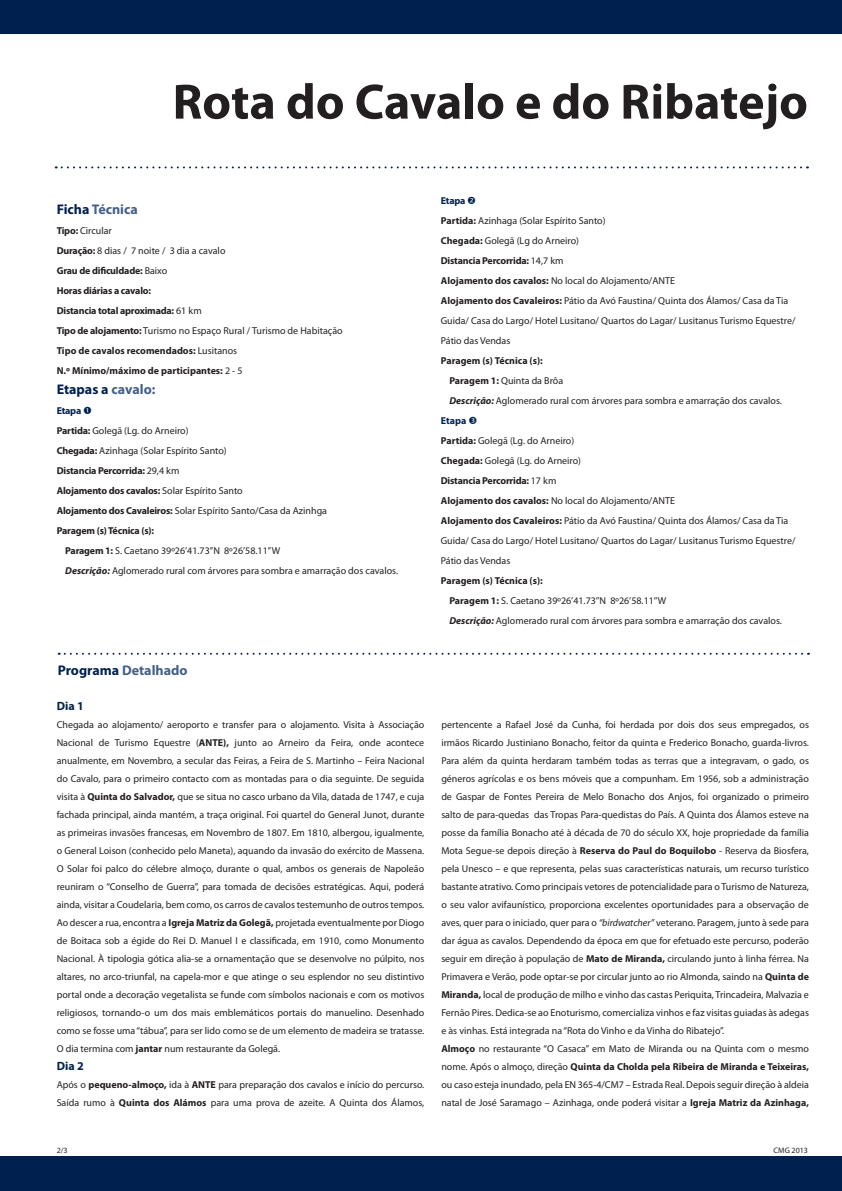
<style>
.page{position:relative;width:842px;height:1191px;background:#fff}
.page>*{position:absolute;margin:0;border:0;box-sizing:border-box;transform-origin:0 0}
.t1{font:700 50px "Myriad Pro";color:#231f20}
.t2{font:700 14px "Myriad Pro";color:#446088}
.t3{font:700 14px "Myriad Pro";color:#00214f}
.t4{font:700 12px "Myriad Pro";color:#00214f}
.t5{font:10px/18px "Myriad Pro";color:#231f20}
.t6{font:700 10px/20px "Myriad Pro";letter-spacing:-.02em;color:#231f20}
.t7{font:700 10px "Myriad Pro";color:#231f20}
.t8{font:700 10px "Myriad Pro";color:#00214f}
.t9{font:8px "Myriad Pro";color:#231f20}
.s1{color:#00214f}
.s2{font-weight:400}
.s3{color:#446088}
.s4{font-weight:700}
.s5{font-weight:700;font-style:italic}
.s6{font-weight:700;color:#00214f}
.s7{font-style:italic}
</style>
<div class="page">
<div style="left:0;top:0;width:842px;height:33px;background:#00214f"></div>
<div style="left:0;top:1157px;width:842px;height:34px;background:#00214f"></div>
<svg style="left:56px;top:166px;width:752px;height:2px"></svg>
<svg style="left:59px;top:653px;width:750px;height:2px"></svg>
<h1 class="t1" style="left:173px;top:69px;width:637px">Rota do Cavalo e do Ribatejo</h1>
<h2 class="t2" style="left:57px;top:200px;width:83px"><span class="s1">Ficha</span> Técnica</h2>
<p class="t6" style="left:57px;top:220px;width:287px">Tipo: <span class="s2">Circular<br></span>Duração: <span class="s2">8 dias / 7 noite / 3 dia a cavalo<br></span>Grau de dificuldade: <span class="s2">Baixo<br></span>Horas diárias a cavalo:<br>Distancia total aproximada: <span class="s2">61 km<br></span>Tipo de alojamento: <span class="s2">Turismo no Espaço Rural / Turismo de Habitação </span>Tipo de cavalos recomendados: <span class="s2">Lusitanos<br></span>N.º Mínimo/máximo de participantes: <span class="s2">2 - 5</span></p>
<h2 class="t3" style="left:57px;top:380px;width:100px">Etapas a <span class="s3">cavalo:</span></h2>
<p class="t8" style="left:57px;top:404px;width:26px">Etapa</p>
<p class="t5" style="left:57px;top:422px;width:133px"><span class="s4">Partida:</span> Golegã (Lg. do Arneiro)</p>
<p class="t5" style="left:57px;top:442px;width:172px"><span class="s4">Chegada:</span> Azinhaga (Solar Espírito Santo)</p>
<p class="t6" style="left:57px;top:460px;width:124px">Distancia Percorrida: <span class="s2">29,4 km</span></p>
<p class="t6" style="left:57px;top:480px;width:188px">Alojamento dos cavalos: <span class="s2">Solar Espírito Santo</span></p>
<p class="t5" style="left:57px;top:502px;width:272px"><span class="s4">Alojamento dos Cavaleiros:</span> Solar Espírito Santo/Casa da Azinhga</p>
<p class="t6" style="left:57px;top:520px;width:99px">Paragem (s) Técnica (s):</p>
<p class="t5" style="left:65px;top:542px;width:216px"><span class="s4">Paragem 1:</span> S. Caetano 39º26’41.73’’N 8º26’58.11’’W</p>
<p class="t5" style="left:65px;top:562px;width:334px"><span class="s5">Descrição:</span> Aglomerado rural com árvores para sombra e amarração dos cavalos.</p>
<h2 class="t2" style="left:58px;top:661px;width:131px"><span class="s1">Programa</span> Detalhado</h2>
<p class="t4" style="left:57px;top:698px;width:29px">Dia 1</p>
<p class="t5" style="left:57px;top:715px;width:369px">Chegada ao alojamento/ aeroporto e transfer para o alojamento. Visita à Associação<br>Nacional de Turismo Equestre (<span class="s4">ANTE</span></p>
<p class="t5" style="left:57px;top:733px;width:369px;text-align:justify;text-indent:166px"><span class="s4">),</span> junto ao Arneiro da Feira, onde acontece anualmente, em Novembro, a secular das Feiras, a Feira de S. Martinho – Feira Nacional do Cavalo, para o primeiro contacto com as montadas para o dia seguinte. De seguida visita à <span class="s4">Quinta do Salvador,</span> que se situa no casco urbano da Vila, datada de 1747, e cuja fachada principal, ainda mantém, a traça original. Foi quartel do General Junot, durante as primeiras invasões francesas, em Novembro de 1807. Em 1810, albergou, igualmente, o General Loison (conhecido pelo Maneta), aquando da invasão do exército de Massena.<br>O Solar foi palco do célebre almoço, durante o qual, ambos os generais de Napoleão reuniram o “Conselho de Guerra”, para tomada de decisões estratégicas. Aqui, poderá ainda, visitar a Coudelaria, bem como, os carros de cavalos testemunho de outros tempos.<br>Ao descer a rua, encontra a <span class="s4">Igreja Matriz da Golegã,</span> projetada eventualmente por Diogo de Boitaca sob a égide do Rei D. Manuel I e classificada, em 1910, como Monumento Nacional. À tipologia gótica alia-se a ornamentação que se desenvolve no púlpito, nos altares, no arco-triunfal, na capela-mor e que atinge o seu esplendor no seu distintivo portal onde a decoração vegetalista se funde com símbolos nacionais e com os motivos religiosos, tornando-o um dos mais emblemáticos portais do manuelino. Desenhado como se fosse uma “tábua”, para ser lido como se de um elemento de madeira se tratasse.<br>O dia termina com <span class="s4">jantar</span> num restaurante da Golegã.</p>
<p class="t4" style="left:57px;top:1058px;width:29px">Dia 2</p>
<p class="t7" style="left:57px;top:1078px;width:142px"><span class="s2">Após o</span> pequeno-almoço, <span class="s2">ida à</span> ANTE</p>
<p class="t5" style="left:57px;top:1075px;width:369px;text-align:right">para preparação dos cavalos e início do percurso.<br>Saída rumo à <span class="s4">Quinta dos Alámos</span> para uma prova de azeite. A Quinta dos Álamos,</p>
<p class="t9" style="left:57px;top:1145px;width:12px">2/3</p>
<p class="t5" style="left:441px;top:191px;width:356px;line-height:20px"><span class="s6">Etapa<br></span><span class="s4">Partida:</span> Azinhaga (Solar Espírito Santo)<br><span class="s4">Chegada:</span> Golegã (Lg do Arneiro)<br><span class="s4">Distancia Percorrida:</span> 14,7 km<br><span class="s4">Alojamento dos cavalos:</span> No local do Alojamento/ANTE<br><span class="s4">Alojamento dos Cavaleiros:</span> Pátio da Avó Faustina/ Quinta dos Álamos/ Casa da Tia Guida/ Casa do Largo/ Hotel Lusitano/ Quartos do Lagar/ Lusitanus Turismo Equestre/ Pátio das Vendas</p>
<p class="t7" style="left:441px;top:354px;width:104px">Paragem (s) Técnica (s):</p>
<p class="t5" style="left:449px;top:372px;width:115px"><span class="s4">Paragem 1:</span> Quinta da Brôa</p>
<p class="t5" style="left:449px;top:392px;width:334px"><span class="s5">Descrição:</span> Aglomerado rural com árvores para sombra e amarração dos cavalos.</p>
<p class="t8" style="left:441px;top:414px;width:27px">Etapa</p>
<p class="t5" style="left:441px;top:432px;width:135px"><span class="s4">Partida:</span> Golegã (Lg. do Arneiro)</p>
<p class="t5" style="left:441px;top:452px;width:142px"><span class="s4">Chegada:</span> Golegã (Lg. do Arneiro)</p>
<p class="t6" style="left:441px;top:470px;width:117px">Distancia Percorrida: <span class="s2">17 km</span></p>
<p class="t5" style="left:441px;top:492px;width:236px"><span class="s4">Alojamento dos cavalos:</span> No local do Alojamento/ANTE</p>
<p class="t5" style="left:441px;top:512px;width:349px"><span class="s4">Alojamento dos Cavaleiros:</span> Pátio da Avó Faustina/ Quinta dos Álamos/ Casa da Tia</p>
<p class="t5" style="left:441px;top:532px;width:356px">Guida/ Casa do Largo/ Hotel Lusitano/ Quartos do Lagar/ Lusitanus Turismo Equestre/</p>
<p class="t5" style="left:441px;top:552px;width:71px">Pátio das Vendas</p>
<p class="t5" style="left:449px;top:571px;width:334px;line-height:20px;text-indent:-8px"><span class="s4">Paragem (s) Técnica (s):<br>Paragem 1:</span> S. Caetano 39º26’41.73’’N 8º26’58.11’’W<br><span class="s5">Descrição:</span> Aglomerado rural com árvores para sombra e amarração dos cavalos.</p>
<p class="t5" style="left:441px;top:715px;width:369px">pertencente a Rafael José da Cunha, foi herdada por dois dos seus empregados, os irmãos Ricardo Justiniano Bonacho, feitor da quinta e Frederico Bonacho, guarda-livros.<br>Para além da quinta herdaram também todas as terras que a integravam, o gado, os géneros agrícolas e os bens móveis que a compunham. Em 1956, sob a administração de Gaspar de Fontes Pereira de Melo Bonacho dos Anjos, foi organizado o primeiro salto de para-quedas das Tropas Para-quedistas do País. A Quinta dos Álamos esteve na posse da família Bonacho até à década de 70 do século XX, hoje propriedade da família Mota Segue-se depois direção à <span class="s4">Reserva do Paul do Boquilobo</span> - Reserva da Biosfera, pela Unesco – e que representa, pelas suas características naturais, um recurso turístico bastante atrativo. Como principais vetores de potencialidade para o Turismo de Natureza, o seu valor avifaunístico, proporciona excelentes oportunidades para a observação de aves, quer para o iniciado, quer para o <span class="s7">“birdwatcher”</span> veterano. Paragem, junto à sede para dar água as cavalos. Dependendo da época em que for efetuado este percurso, poderão seguir em direção à população de <span class="s4">Mato de Miranda,</span> circulando junto à linha férrea. Na Primavera e Verão, pode optar-se por circular junto ao rio Almonda, saindo na <span class="s4">Quinta de Miranda,</span> local de produção de milho e vinho das castas Periquita, Trincadeira, Malvazia e Fernão Pires. Dedica-se ao Enoturismo, comercializa vinhos e faz visitas guiadas às adegas e às vinhas. Está integrada na “Rota do Vinho e da Vinha do Ribatejo”.<br><span class="s4">Almoço</span> no restaurante “O Casaca” em Mato de Miranda ou na Quinta com o mesmo nome. Após o almoço, direção <span class="s4">Quinta da Cholda pela Ribeira de Miranda e Teixeiras, </span>ou caso esteja inundado, pela EN 365-4/CM7 – Estrada Real. Depois seguir direção à aldeia natal de José Saramago – Azinhaga, onde poderá visitar a <span class="s4">Igreja Matriz da Azinhaga,</span></p>
<p class="t9" style="left:774px;top:1145px;width:36px">CMG 2013</p>
</div>
